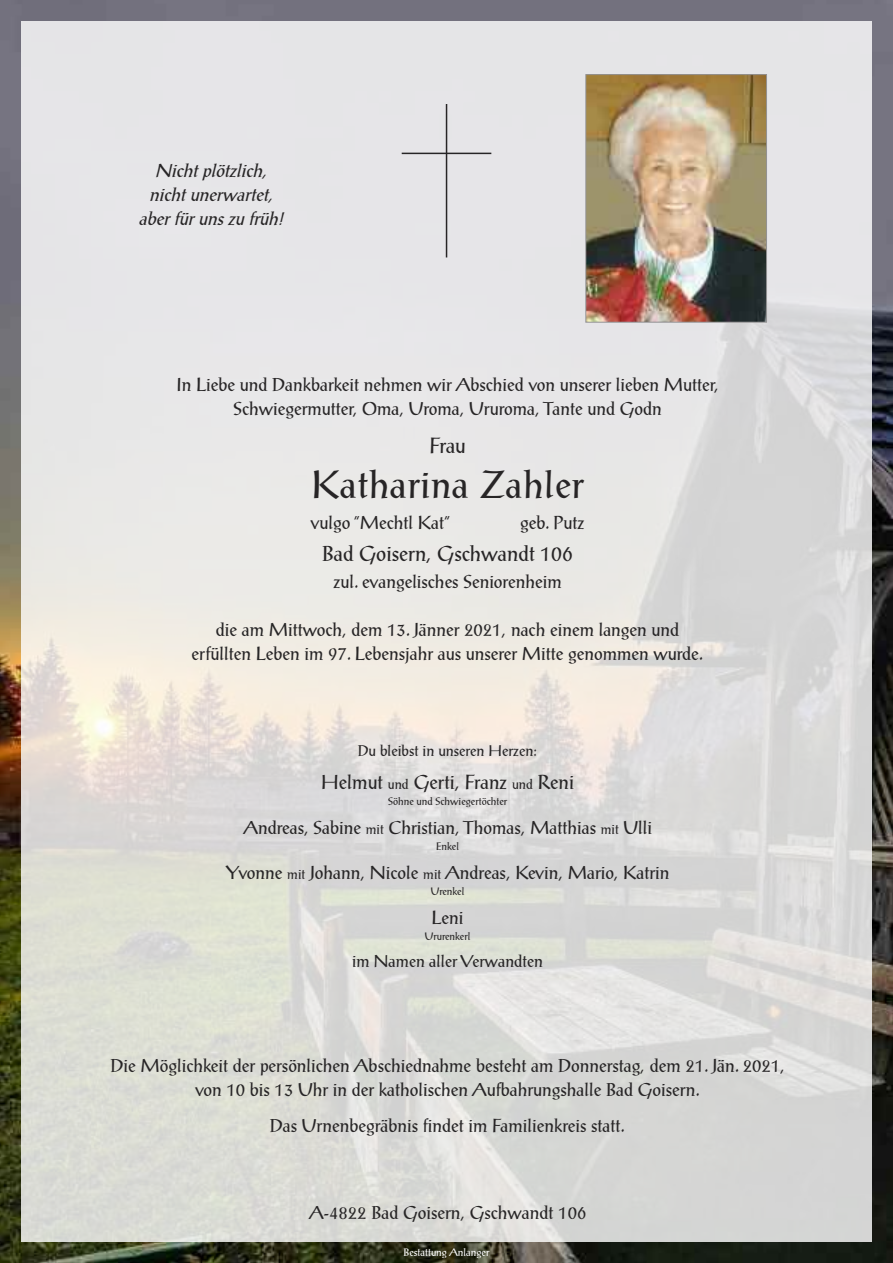
<style>
.page{position:relative;width:893px;height:1263px;background:#fff}
.page>*{position:absolute;margin:0;border:0;box-sizing:border-box;transform-origin:0 0}
.t1{font:37.5px "Antiqua S Si";letter-spacing:.025em;color:#272526}
.t2{font:21px "Antiqua S Si";color:#272526}
.t3{font:19.5px "Antiqua S Si";color:#272526}
.t4{font:18px/24px "Antiqua S Si";color:#272526;text-align:center}
.t5{font:italic 18px/24px "Antiqua S Si";color:#272526;text-align:center}
.t6{font:16.5px "Antiqua S Si";color:#272526}
.t7{font:15px "Antiqua S Si";color:#272526}
.t8{font:10.5px "Antiqua S Si";color:#272526}
.t9{font:10.5px "Antiqua S Si";color:#fff}
.s1{font-size:13.5px}
</style>
<div class="page">
<img style="left:0;top:0;width:893px;height:1263px">
<img style="left:21px;top:21px;width:851px;height:1221px">
<img style="left:587px;top:76px;width:178px;height:245px">
<div style="left:585px;top:74px;width:182px;height:249px;border:1px solid #939293"></div>
<hr style="left:446px;top:104px;width:1px;height:153px;background:#272526">
<hr style="left:402px;top:153px;width:89px;height:1px;background:#272526">
<p class="t5" style="left:139px;top:158px;width:151px">Nicht plötzlich, nicht unerwartet, aber für uns zu früh!</p>
<p class="t4" style="left:176px;top:373px;width:544px">In Liebe und Dankbarkeit nehmen wir Abschied von unserer lieben Mutter,<br>Schwiegermutter, Oma, Uroma, Ururoma, Tante und Godn</p>
<p class="t2" style="left:429px;top:433px;width:38px">Frau</p>
<h1 class="t1" style="left:311px;top:463px;width:274px">Katharina Zahler</h1>
<p class="t4" style="left:311px;top:511px;width:141px">vulgo “Mechtl Kat“</p>
<p class="t4" style="left:520px;top:511px;width:66px">geb. Putz</p>
<p class="t2" style="left:322px;top:541px;width:252px">Bad Goisern, Gschwandt 106</p>
<p class="t4" style="left:333px;top:569px;width:230px">zul. evangelisches Seniorenheim</p>
<p class="t4" style="left:192px;top:617px;width:514px">die am Mittwoch, dem 13. Jänner 2021, nach einem langen und erfüllten Leben im 97. Lebensjahr aus unserer Mitte genommen wurde.</p>
<p class="t7" style="left:358px;top:742px;width:181px">Du bleibst in unseren Herzen:</p>
<p class="t3" style="left:321px;top:771px;width:254px">Helmut <span class="s1">und</span> Gerti, Franz <span class="s1">und</span> Reni</p>
<p class="t8" style="left:388px;top:795px;width:121px">Söhne und Schwiegertöchter</p>
<p class="t4" style="left:243px;top:815px;width:411px">Andreas, Sabine <span class="s1">mit</span> Christian, Thomas, Matthias <span class="s1">mit</span> Ulli</p>
<p class="t8" style="left:436px;top:840px;width:24px">Enkel</p>
<p class="t4" style="left:226px;top:860px;width:445px">Yvonne <span class="s1">mit</span> Johann, Nicole <span class="s1">mit</span> Andreas, Kevin, Mario, Katrin</p>
<p class="t8" style="left:431px;top:885px;width:35px">Urenkel</p>
<p class="t4" style="left:432px;top:905px;width:34px">Leni</p>
<p class="t8" style="left:425px;top:930px;width:47px">Ururenkerl</p>
<p class="t6" style="left:352px;top:952px;width:192px">im Namen aller Verwandten</p>
<p class="t4" style="left:110px;top:1054px;width:676px">Die Möglichkeit der persönlichen Abschiednahme besteht am Donnerstag, dem 21. Jän. 2021, von 10 bis 13 Uhr in der katholischen Aufbahrungshalle Bad Goisern.</p>
<p class="t4" style="left:270px;top:1114px;width:357px">Das Urnenbegräbnis findet im Familienkreis statt.</p>
<p class="t4" style="left:309px;top:1201px;width:279px">A-4822 Bad Goisern, Gschwandt 106</p>
<p class="t9" style="left:404px;top:1246px;width:87px">Bestattung Anlanger</p>
</div>
